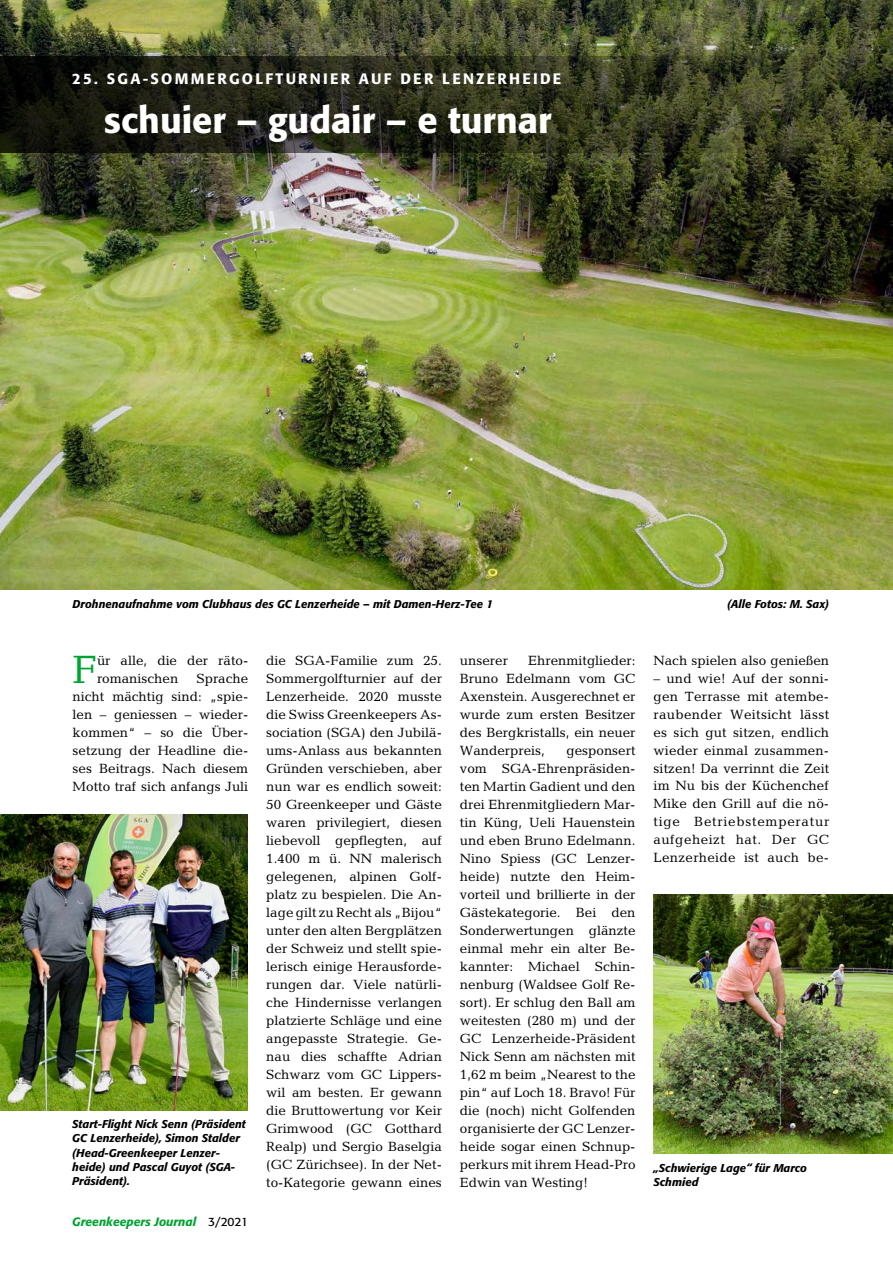
<style>
.page{position:relative;width:893px;height:1263px;background:#fff}
.page>*{position:absolute;margin:0;border:0;box-sizing:border-box;transform-origin:0 0}
.t1{font:39.9px "Candida";color:#00a231}
.t2{font:500 36px "Formata";color:#fff}
.t3{font:500 15px "Formata";letter-spacing:.15em;color:#fff}
.t4{font:13.5px/18px "Candida";color:#000;text-align:justify}
.t5{font:italic 500 12px "Formata";color:#00a231}
.t6{font:italic 500 11.25px/14.4px "Formata";color:#000}
.s1{font-weight:400;font-style:normal;color:#000}
</style>
<div class="page">
<img style="left:0;top:0;width:893px;height:590px">
<svg style="left:0;top:56px;width:893px;height:96px;background:#2a2c19"></svg>
<img style="left:0;top:814px;width:248px;height:296px">
<img style="left:654px;top:895px;width:239px;height:259px">
<p class="t3" style="left:72px;top:70px;width:490px">25. SGA-SOMMERGOLFTURNIER AUF DER LENZERHEIDE</p>
<h2 class="t2" style="left:104px;top:98px;width:449px">schuier – gudair – e turnar</h2>
<p class="t6" style="left:73px;top:597px;width:422px">Drohnenaufnahme vom Clubhaus des GC Lenzerheide – mit Damen-Herz-Tee 1</p>
<p class="t6" style="left:727px;top:597px;width:103px">(Alle Fotos: M. Sax)</p>
<h1 class="t1" style="left:73px;top:646px;width:26px">F</h1>
<p class="t4" style="left:97px;top:651px;width:153px">ür alle, die der räto&shy;romanischen</p>
<p class="t4" style="left:73px;top:669px;width:177px;text-indent:124px">Sprache nicht mächtig sind: „spie&shy;len – geniessen – wieder&shy;kommen“ – so die Über&shy;setzung der Headline die&shy;ses Beitrags. Nach diesem Motto traf sich anfangs Juli</p>
<p class="t6" style="left:72px;top:1117px;width:175px">Start-Flight Nick Senn (Präsident<br>GC Lenzerheide), Simon Stalder (Head-Greenkeeper Lenzer&shy;heide) und Pascal Guyot (SGA-<br>Präsident).</p>
<p class="t5" style="left:72px;top:1215px;width:177px">Greenkeepers Journal <span class="s1">3/2021</span></p>
<p class="t4" style="left:460px;top:651px;width:177px;text-indent:68px">Ehrenmitglieder:<br>Bruno Edelmann vom GC Axenstein. Ausgerechnet er wurde zum ersten Besitzer des Bergkristalls, ein neuer Wanderpreis,</p>
<p class="t4" style="left:266px;top:651px;width:177px">die SGA-Familie zum 25.<br>Sommergolfturnier auf der Lenzerheide. 2020 musste die Swiss Greenkeepers As&shy;sociation (SGA) den Jubilä&shy;ums-Anlass aus bekannten Gründen verschieben, aber nun war es endlich soweit:<br>50 Greenkeeper und Gäste waren privilegiert, diesen liebevoll gepflegten, auf 1.400 m ü. NN malerisch gelegenen, alpinen Golf&shy;platz zu bespielen. Die An&shy;lage gilt zu Recht als „Bijou“ unter den alten Bergplätzen der Schweiz und stellt spie&shy;lerisch einige Herausforde&shy;rungen dar. Viele natürli&shy;che Hindernisse verlangen platzierte Schläge und eine angepasste Strategie. Ge&shy;nau dies schaffte Adrian Schwarz vom GC Lippers&shy;wil am besten. Er gewann die Bruttowertung vor Keir Grimwood (GC Gotthard Realp) und Sergio Baselgia (GC Zürichsee). In der Net&shy;to-Kategorie gewann eines</p>
<p class="t4" style="left:460px;top:651px;width:50px">unserer</p>
<p class="t4" style="left:460px;top:741px;width:177px;text-indent:107px">gesponsert vom SGA-Ehrenpräsiden&shy;ten Martin Gadient und den drei Ehrenmitgliedern Mar&shy;tin Küng, Ueli Hauenstein und eben Bruno Edelmann.<br>Nino Spiess (GC Lenzer&shy;heide) nutzte den Heim&shy;vorteil und brillierte in der Gästekategorie. Bei den Sonderwertungen glänzte einmal mehr ein alter Be&shy;kannter: Michael Schin&shy;nenburg (Waldsee Golf Re&shy;sort). Er schlug den Ball am weitesten (280 m) und der GC Lenzerheide-Präsident Nick Senn am nächsten mit 1,62 m beim „Nearest to the pin“ auf Loch 18. Bravo! Für die (noch) nicht Golfenden organisierte der GC Lenzer&shy;heide sogar einen Schnup&shy;perkurs mit ihrem Head-Pro Edwin van Westing!</p>
<p class="t4" style="left:654px;top:651px;width:177px">Nach spielen also genießen</p>
<p class="t4" style="left:654px;top:669px;width:177px">– und wie! Auf der sonni&shy;gen Terrasse mit atembe&shy;raubender Weitsicht lässt es sich gut sitzen, endlich wieder einmal zusammen&shy;sitzen! Da verrinnt die Zeit im Nu bis der Küchenchef Mike den Grill auf die nö&shy;tige Betriebstemperatur aufgeheizt hat. Der GC Lenzerheide ist auch be-</p>
<p class="t6" style="left:654px;top:1161px;width:155px">„Schwierige Lage“ für Marco<br>Schmied</p>
</div>
